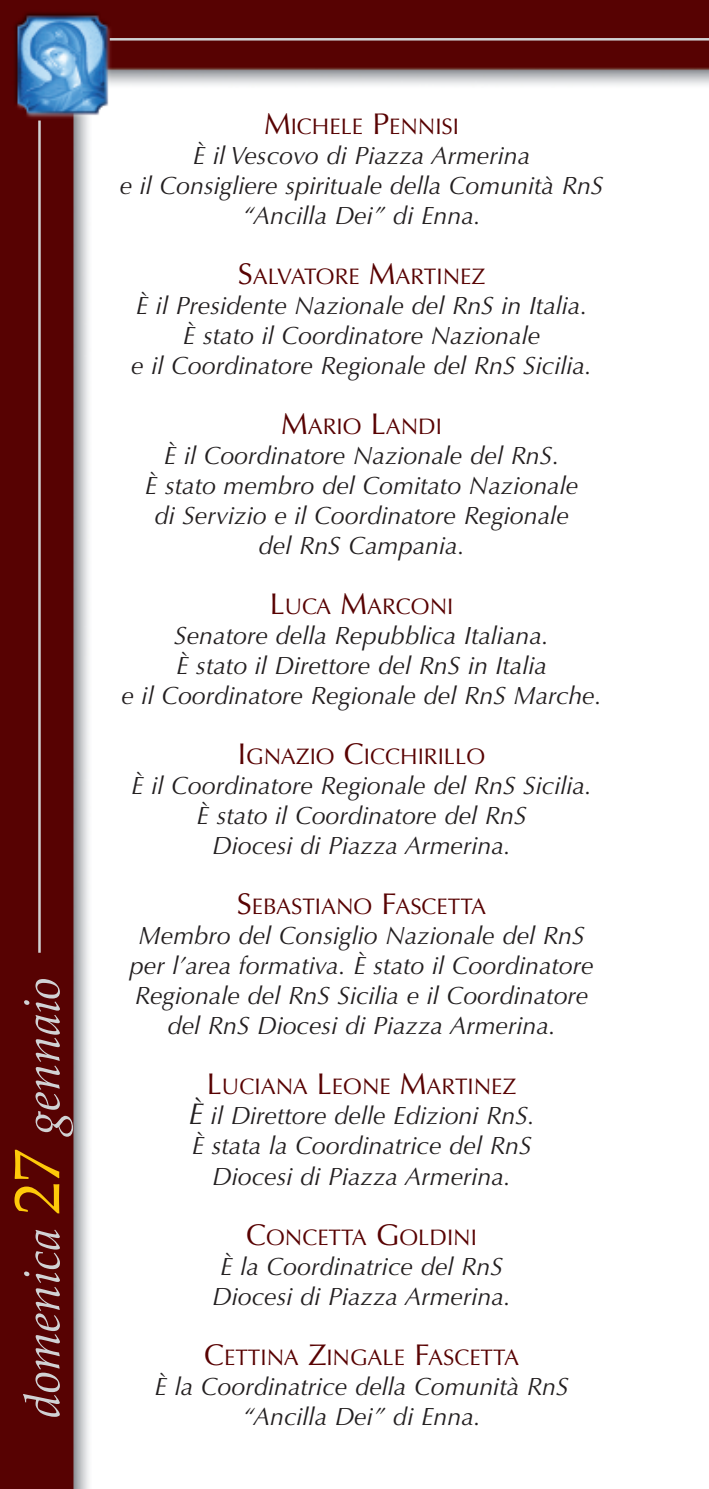
<style>
.page{position:relative;width:709px;height:1489px;background:#fff}
.page>*{position:absolute;margin:0;border:0;box-sizing:border-box;transform-origin:0 0}
.t1{font:italic 50px "Palatino";color:#d1d2d4}
.t2{font:italic 25px/30px "Optima";color:#231f20;text-align:center}
.t3{font:22.5px "Optima";color:#580202}
.s1{font-style:normal;font-size:65px;color:#feca0a}
.s2{font-size:30px}
</style>
<div class="page">
<img style="left:0;top:0;width:709px;height:1488px">
<hr style="left:38px;top:120px;width:3px;height:832px;background:#d1d2d4">
<hr style="left:110px;top:38px;width:599px;height:3px;background:#d1d2d4">
<h1 class="t1" style="left:13px;top:1417px;width:442px;rotate:-90deg">domenica <span class="s1">27</span> gennaio</h1>
<p class="t3" style="left:264px;top:113px;width:197px"><span class="s2">M</span>ICHELE <span class="s2">P</span>ENNISI</p>
<p class="t2" style="left:120px;top:141px;width:485px">È il Vescovo di Piazza Armerina<br>e il Consigliere spirituale della Comunità RnS “Ancilla Dei” di Enna.</p>
<p class="t3" style="left:238px;top:263px;width:249px"><span class="s2">S</span>ALVATORE <span class="s2">M</span>ARTINEZ</p>
<p class="t2" style="left:131px;top:291px;width:462px">È il Presidente Nazionale del RnS in Italia.<br>È stato il Coordinatore Nazionale<br>e il Coordinatore Regionale del RnS Sicilia.</p>
<p class="t3" style="left:281px;top:413px;width:162px"><span class="s2">M</span>ARIO <span class="s2">L</span>ANDI</p>
<p class="t2" style="left:145px;top:441px;width:435px">È il Coordinatore Nazionale del RnS.<br>È stato membro del Comitato Nazionale di Servizio e il Coordinatore Regionale del RnS Campania.</p>
<p class="t3" style="left:270px;top:593px;width:185px"><span class="s2">L</span>UCA <span class="s2">M</span>ARCONI</p>
<p class="t2" style="left:121px;top:621px;width:481px">Senatore della Repubblica Italiana.<br>È stato il Direttore del RnS in Italia<br>e il Coordinatore Regionale del RnS Marche.</p>
<p class="t3" style="left:238px;top:743px;width:249px"><span class="s2">I</span>GNAZIO <span class="s2">C</span>ICCHIRILLO</p>
<p class="t2" style="left:131px;top:771px;width:462px">È il Coordinatore Regionale del RnS Sicilia.<br>È stato il Coordinatore del RnS<br>Diocesi di Piazza Armerina.</p>
<p class="t3" style="left:237px;top:893px;width:251px"><span class="s2">S</span>EBASTIANO <span class="s2">F</span>ASCETTA</p>
<p class="t2" style="left:130px;top:921px;width:465px">Membro del Consiglio Nazionale del RnS per l’area formativa. È stato il Coordinatore Regionale del RnS Sicilia e il Coordinatore del RnS Diocesi di Piazza Armerina.</p>
<p class="t3" style="left:207px;top:1073px;width:311px"><span class="s2">L</span>UCIANA <span class="s2">L</span>EONE <span class="s2">M</span>ARTINEZ</p>
<p class="t2" style="left:188px;top:1101px;width:348px"><span class="s2">È</span> il Direttore delle Edizioni RnS.<br>È stata la Coordinatrice del RnS<br>Diocesi di Piazza Armerina.</p>
<p class="t3" style="left:246px;top:1223px;width:232px"><span class="s2">C</span>ONCETTA <span class="s2">G</span>OLDINI</p>
<p class="t2" style="left:212px;top:1251px;width:300px">È la Coordinatrice del RnS<br>Diocesi di Piazza Armerina.</p>
<p class="t3" style="left:204px;top:1343px;width:316px"><span class="s2">C</span>ETTINA <span class="s2">Z</span>INGALE <span class="s2">F</span>ASCETTA</p>
<p class="t2" style="left:155px;top:1371px;width:415px">È la Coordinatrice della Comunità RnS “Ancilla Dei” di Enna.</p>
</div>
